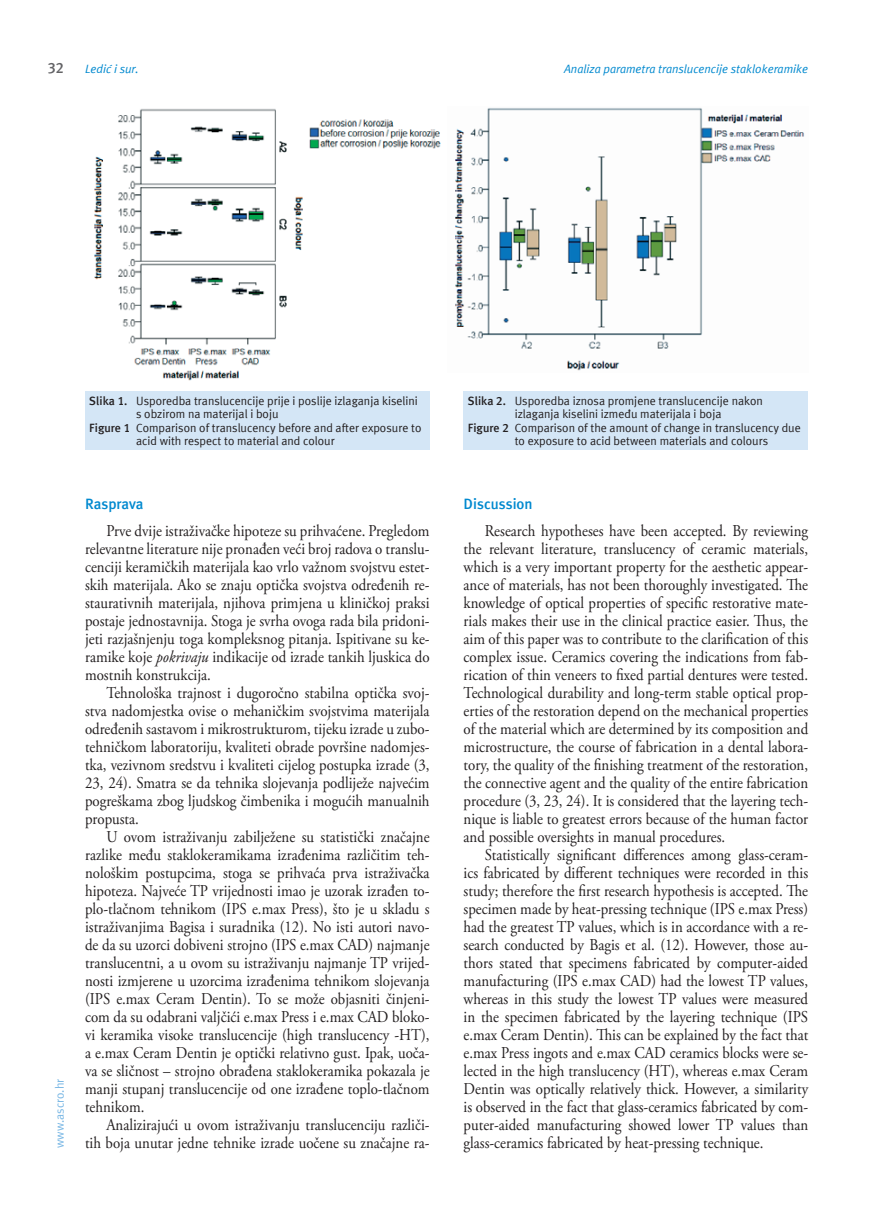
<style>
.page{position:relative;width:872px;height:1212px;background:#fff}
.page>*{position:absolute;margin:0;border:0;box-sizing:border-box;transform-origin:0 0}
.t1{font:16.5px/18px "Adobe Garamond Pro";color:#231f20;text-align:justify;scale:.9 1}
.t2{font:700 15px "Meta ASC";color:#0089cf}
.t3{font:700 15px "Meta ASC";color:#636366}
.t4{font:12px "Meta ASC";color:#231f20}
.t5{font:italic 12px "Meta ASC";color:#0089cf}
.t6{font:12px "Meta ASC";color:#77b6e4}
.s1{font-weight:700}
.s2{font-style:italic}
</style>
<div class="page">
<img style="left:455px;top:108px;width:350px;height:263px">
<img style="left:94px;top:108px;width:347px;height:273px">
<div style="left:85px;top:391px;width:344px;height:59px;background:#d4e6f6"></div>
<div style="left:463px;top:391px;width:345px;height:59px;background:#d4e6f6"></div>
<p class="t3" style="left:48px;top:59px;width:18px">32</p>
<p class="t5" style="left:564px;top:62px;width:245px">Analiza parametra translucencije staklokeramike</p>
<p class="t5" style="left:85px;top:62px;width:55px">Ledić i sur.</p>
<p class="t6" style="left:53px;top:1148px;width:71px;rotate:-90deg">www.ascro.hr</p>
<p class="t4" style="left:89px;top:394px;width:330px"><span class="s1">Slika 1.</span> Usporedba translucencije prije i poslije izlaganja kiselini</p>
<p class="t4" style="left:136px;top:407px;width:144px">s obzirom na materijal i boju</p>
<p class="t4" style="left:89px;top:421px;width:334px"><span class="s1">Figure 1</span> Comparison of translucency before and after exposure to</p>
<p class="t4" style="left:136px;top:434px;width:200px">acid with respect to material and colour</p>
<p class="t2" style="left:85px;top:495px;width:60px">Rasprava</p>
<p class="t1" style="left:85px;top:522px;width:384px;text-indent:21px">Prve dvije istraživačke hipoteze su prihvaćene. Pregledom relevantne literature nije pronađen veći broj radova o translu&shy;cenciji keramičkih materijala kao vrlo važnom svojstvu estet&shy;skih materijala. Ako se znaju optička svojstva određenih re&shy;staurativnih materijala, njihova primjena u kliničkoj praksi postaje jednostavnija. Stoga je svrha ovoga rada bila pridoni&shy;jeti razjašnjenju toga kompleksnog pitanja. Ispitivane su ke&shy;ramike koje <span class="s2">pokrivaju</span> indikacije od izrade tankih ljuskica do mostnih konstrukcija.</p>
<p class="t1" style="left:85px;top:684px;width:384px;text-indent:21px">Tehnološka trajnost i dugoročno stabilna optička svoj&shy;stva nadomjestka ovise o mehaničkim svojstvima materijala određenih sastavom i mikrostrukturom, tijeku izrade u zubo&shy;tehničkom laboratoriju, kvaliteti obrade površine nadomjes&shy;tka, vezivnom sredstvu i kvaliteti cijelog postupka izrade (3, 23, 24). Smatra se da tehnika slojevanja podliježe najvećim pogreškama zbog ljudskog čimbenika i mogućih manualnih propusta.</p>
<p class="t1" style="left:85px;top:828px;width:384px;text-indent:21px">U ovom istraživanju zabilježene su statistički značajne razlike među staklokeramikama izrađenima različitim teh&shy;nološkim postupcima, stoga se prihvaća prva istraživačka hipoteza. Najveće TP vrijednosti imao je uzorak izrađen to&shy;plo-tlačnom tehnikom (IPS e.max Press), što je u skladu s istraživanjima Bagisa i suradnika (12). No isti autori navo&shy;de da su uzorci dobiveni strojno (IPS e.max CAD) najmanje translucentni, a u ovom su istraživanju najmanje TP vrijed&shy;nosti izmjerene u uzorcima izrađenima tehnikom slojevanja (IPS e.max Ceram Dentin). To se može objasniti činjeni&shy;com da su odabrani valjčići e.max Press i e.max CAD bloko&shy;vi keramika visoke translucencije (high translucency -HT), a e.max Ceram Dentin je optički relativno gust. Ipak, uoča&shy;va se sličnost – strojno obrađena staklokeramika pokazala je manji stupanj translucencije od one izrađene toplo-tlačnom tehnikom.</p>
<p class="t1" style="left:85px;top:1116px;width:384px;text-align:right">Analizirajući u ovom istraživanju translucenciju različi-<br>tih boja unutar jedne tehnike izrade uočene su značajne ra-</p>
<p class="t4" style="left:468px;top:394px;width:296px"><span class="s1">Slika 2.</span> Usporedba iznosa promjene translucencije nakon</p>
<p class="t4" style="left:514px;top:407px;width:208px">izlaganja kiselini između materijala i boja</p>
<p class="t4" style="left:468px;top:421px;width:334px"><span class="s1">Figure 2</span> Comparison of the amount of change in translucency due</p>
<p class="t4" style="left:514px;top:434px;width:255px">to exposure to acid between materials and colours</p>
<p class="t2" style="left:463px;top:495px;width:71px">Discussion</p>
<p class="t1" style="left:463px;top:522px;width:384px;text-indent:21px">Research hypotheses have been accepted. By reviewing the relevant literature, translucency of ceramic materials, which is a very important property for the aesthetic appear&shy;ance of materials, has not been thoroughly investigated. The knowledge of optical properties of specific restorative mate&shy;rials makes their use in the clinical practice easier. Thus, the aim of this paper was to contribute to the clarification of this complex issue. Ceramics covering the indications from fab&shy;rication of thin veneers to fixed partial dentures were tested.<br>Technological durability and long-term stable optical prop&shy;erties of the restoration depend on the mechanical properties of the material which are determined by its composition and microstructure, the course of fabrication in a dental labora&shy;tory, the quality of the finishing treatment of the restoration, the connective agent and the quality of the entire fabrication procedure (3, 23, 24). It is considered that the layering tech&shy;nique is liable to greatest errors because of the human factor and possible oversights in manual procedures.</p>
<p class="t1" style="left:463px;top:846px;width:384px;text-indent:21px">Statistically significant differences among glass-ceram&shy;ics fabricated by different techniques were recorded in this study; therefore the first research hypothesis is accepted. The specimen made by heat-pressing technique (IPS e.max Press) had the greatest TP values, which is in accordance with a re&shy;search conducted by Bagis et al. (12). However, those au&shy;thors stated that specimens fabricated by computer-aided manufacturing (IPS e.max CAD) had the lowest TP values, whereas in this study the lowest TP values were measured in the specimen fabricated by the layering technique (IPS e.max Ceram Dentin). This can be explained by the fact that e.max Press ingots and e.max CAD ceramics blocks were se&shy;lected in the high translucency (HT), whereas e.max Ceram Dentin was optically relatively thick. However, a similarity is observed in the fact that glass-ceramics fabricated by com&shy;puter-aided manufacturing showed lower TP values than glass-ceramics fabricated by heat-pressing technique.</p>
</div>
